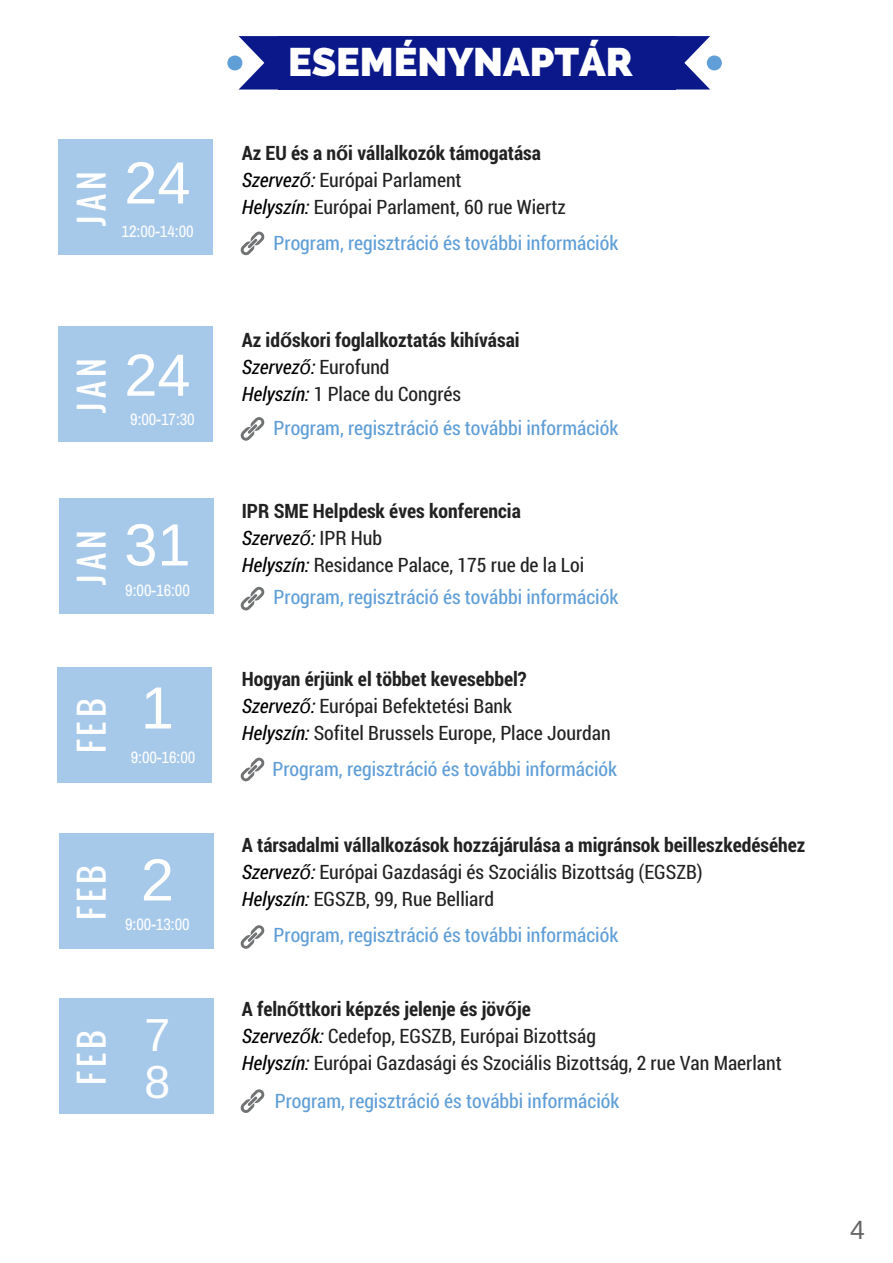
<style>
.page{position:relative;width:893px;height:1263px;background:#fff}
.page>*{position:absolute;margin:0;border:0;box-sizing:border-box;transform-origin:0 0}
.t1{font:59.55px "Arimo";color:#fff}
.t2{font:46.35px "Arimo";color:#fff}
.t3{font:800 39.6px "Raleway";color:#fff}
.t4{font:33px "Oswald";letter-spacing:.13em;color:#fff}
.t5{font:26.4px "Arimo";color:#666}
.t6{font:19.8px/27px "Roboto Condensed";color:#222}
.t7{font:19.8px "Roboto Condensed";color:#5f9ed7}
.t8{font:700 19.8px/27px "Roboto Condensed";color:#222}
.t9{font:16.5px "Archivo Narrow";color:#fff}
.s1{font-weight:700}
.s2{font-family:"Liberation Sans";font-weight:700}
.s3{font-style:italic;color:#000}
.s4{font-family:"Liberation Sans";font-style:italic;color:#000}
.s5{font-family:"Liberation Sans"}
.s6{font-weight:400;font-style:italic;color:#000}
.s7{font-family:"Liberation Sans";font-weight:400;font-style:italic;color:#000}
.s8{font-weight:400}
</style>
<div class="page">
<div style="left:58px;top:139px;width:154px;height:116px;background:#a7c9e9"></div>
<div style="left:278px;top:36px;width:397px;height:54px;background:#0b1889"></div>
<svg style="left:675px;top:36px;width:46px;height:54px"></svg>
<svg style="left:227px;top:36px;width:51px;height:54px"></svg>
<svg style="left:241px;top:232px;width:23px;height:23px"></svg>
<div style="left:58px;top:326px;width:154px;height:116px;background:#a7c9e9"></div>
<svg style="left:241px;top:417px;width:23px;height:24px"></svg>
<div style="left:60px;top:498px;width:154px;height:116px;background:#a7c9e9"></div>
<svg style="left:241px;top:587px;width:23px;height:23px"></svg>
<div style="left:57px;top:667px;width:154px;height:115px;background:#a7c9e9"></div>
<div style="left:60px;top:998px;width:154px;height:116px;background:#a7c9e9"></div>
<div style="left:60px;top:833px;width:154px;height:116px;background:#a7c9e9"></div>
<svg style="left:241px;top:758px;width:23px;height:23px"></svg>
<svg style="left:241px;top:925px;width:23px;height:24px"></svg>
<svg style="left:241px;top:1089px;width:23px;height:24px"></svg>
<h3 class="t4" style="left:66px;top:226px;width:56px;rotate:-90deg">JAN</h3>
<h1 class="t1" style="left:124px;top:150px;width:68px">24</h1>
<p class="t9" style="left:122px;top:222px;width:74px">12:00-14:00</p>
<h3 class="t4" style="left:66px;top:413px;width:56px;rotate:-90deg">JAN</h3>
<h1 class="t1" style="left:124px;top:342px;width:68px">24</h1>
<p class="t9" style="left:130px;top:409px;width:66px">9:00-17:30</p>
<h3 class="t4" style="left:66px;top:585px;width:56px;rotate:-90deg">JAN</h3>
<h1 class="t1" style="left:124px;top:512px;width:68px">31</h1>
<p class="t9" style="left:125px;top:580px;width:66px">9:00-16:00</p>
<h3 class="t4" style="left:66px;top:753px;width:56px;rotate:-90deg">FEB</h3>
<h1 class="t1" style="left:141px;top:674px;width:35px">1</h1>
<p class="t9" style="left:131px;top:748px;width:66px">9:00-16:00</p>
<h3 class="t4" style="left:66px;top:919px;width:56px;rotate:-90deg">FEB</h3>
<h1 class="t1" style="left:141px;top:846px;width:35px">2</h1>
<p class="t9" style="left:125px;top:914px;width:66px">9:00-13:00</p>
<h3 class="t4" style="left:66px;top:1085px;width:56px;rotate:-90deg">FEB</h3>
<h2 class="t2" style="left:144px;top:1009px;width:27px">7</h2>
<h2 class="t2" style="left:144px;top:1056px;width:27px">8</h2>
<h3 class="t3" style="left:288px;top:39px;width:346px">ESEMÉNYNAPTÁR</h3>
<p class="t6" style="left:242px;top:138px;width:325px"><span class="s1">Az EU és a n</span><span class="s2">ő</span><span class="s1">i vállalkozók támogatása<br></span><span class="s3">Szervez</span><span class="s4">ő</span><span class="s3">:</span> Európai Parlament<br><span class="s3">Helyszín:</span> Európai Parlament, 60 rue Wiertz</p>
<p class="t7" style="left:273px;top:229px;width:346px">Program, regisztráció és további információk</p>
<p class="t8" style="left:242px;top:326px;width:279px">Az id<span class="s5">ő</span>skori foglalkoztatás kihívásai<br><span class="s6">Szervez</span><span class="s7">ő</span><span class="s6">:</span> <span class="s8">Eurofund<br></span><span class="s6">Helyszín:</span> <span class="s8">1 Place du Congrés</span></p>
<p class="t7" style="left:273px;top:414px;width:346px">Program, regisztráció és további információk</p>
<p class="t6" style="left:242px;top:497px;width:344px"><span class="s1">IPR SME Helpdesk éves konferencia<br></span><span class="s3">Szervez</span><span class="s4">ő</span><span class="s3">:</span> IPR Hub<br><span class="s3">Helyszín:</span> Residance Palace, 175 rue de la Loi</p>
<p class="t7" style="left:273px;top:583px;width:346px">Program, regisztráció és további információk</p>
<p class="t6" style="left:242px;top:664px;width:370px"><span class="s1">Hogyan érjünk el többet kevesebbel?<br></span><span class="s3">Szervez</span><span class="s4">ő</span><span class="s3">:</span> Európai Befektetési Bank<br><span class="s3">Helyszín:</span> Sofitel Brussels Europe, Place Jourdan</p>
<p class="t7" style="left:272px;top:755px;width:346px">Program, regisztráció és további információk</p>
<p class="t8" style="left:242px;top:831px;width:565px">A társadalmi vállalkozások hozzájárulása a migránsok beilleszkedéséhez<br><span class="s6">Szervez</span><span class="s7">ő</span><span class="s6">:</span> <span class="s8">Európai Gazdasági és Szociális Bizottság (EGSZB)<br></span><span class="s6">Helyszín:</span> <span class="s8">EGSZB, 99, Rue Belliard</span></p>
<p class="t7" style="left:273px;top:921px;width:346px">Program, regisztráció és további információk</p>
<p class="t6" style="left:242px;top:995px;width:541px"><span class="s1">A feln</span><span class="s2">ő</span><span class="s1">ttkori képzés jelenje és jöv</span><span class="s2">ő</span><span class="s1">je<br></span><span class="s3">Szervez</span><span class="s4">ő</span><span class="s3">k:</span> Cedefop, EGSZB, Európai Bizottság<br><span class="s3">Helyszín:</span> Európai Gazdasági és Szociális Bizottság, 2 rue Van Maerlant</p>
<p class="t7" style="left:275px;top:1088px;width:346px">Program, regisztráció és további információk</p>
<h3 class="t5" style="left:850px;top:1215px;width:16px">4</h3>
</div>
